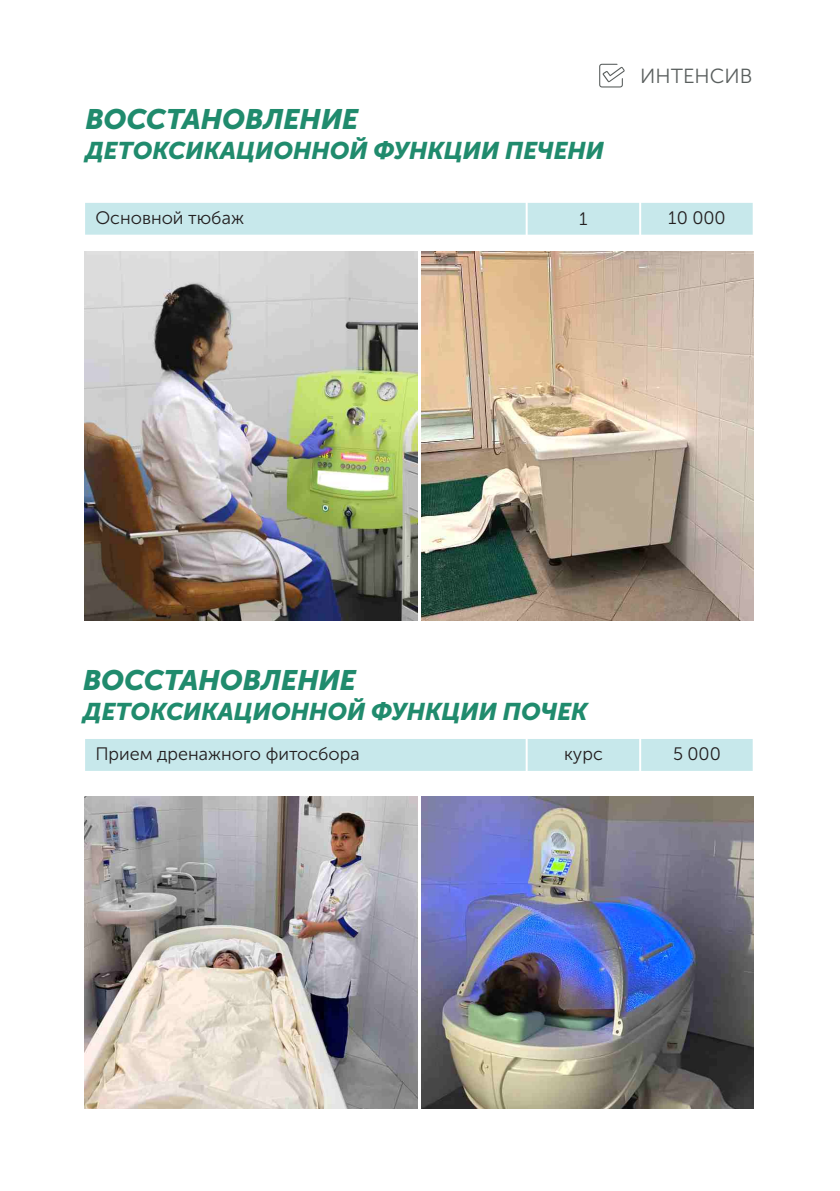
<style>
.page{position:relative;width:840px;height:1191px;background:#fff}
.page>*{position:absolute;margin:0;border:0;box-sizing:border-box;transform-origin:0 0}
.t1{font:italic 28px "Museo Sans Cyrl 900,Bold";color:#208b6d}
.t2{font:italic 24px "Museo Sans Cyrl 900,Bold";color:#208b6d}
.t3{font:20.4px "Museo Sans Cyrl 300";color:#595e5d}
.t4{font:18px "Museo Sans Cyrl 300";color:#231f20}
</style>
<div class="page">
<div style="left:84px;top:202px;width:442px;height:34px;background:#c7e8eb"></div>
<div style="left:526px;top:202px;width:113px;height:34px;background:#c7e8eb"></div>
<div style="left:639px;top:202px;width:114px;height:34px;background:#c7e8eb"></div>
<hr style="left:83px;top:201px;width:2px;height:36px;background:#fff">
<hr style="left:525px;top:201px;width:2px;height:36px;background:#fff">
<hr style="left:638px;top:201px;width:2px;height:36px;background:#fff">
<hr style="left:752px;top:201px;width:2px;height:36px;background:#fff">
<hr style="left:83px;top:235px;width:671px;height:2px;background:#fff">
<hr style="left:83px;top:201px;width:671px;height:2px;background:#fff">
<img style="left:85px;top:251px;width:332px;height:369px">
<img style="left:421px;top:251px;width:332px;height:369px">
<img style="left:85px;top:796px;width:332px;height:312px">
<img style="left:421px;top:796px;width:332px;height:312px">
<div style="left:84px;top:738px;width:442px;height:34px;background:#c7e8eb"></div>
<div style="left:526px;top:738px;width:113px;height:34px;background:#c7e8eb"></div>
<div style="left:639px;top:738px;width:114px;height:34px;background:#c7e8eb"></div>
<hr style="left:83px;top:737px;width:2px;height:36px;background:#fff">
<hr style="left:525px;top:737px;width:2px;height:36px;background:#fff">
<hr style="left:638px;top:737px;width:2px;height:36px;background:#fff">
<hr style="left:752px;top:737px;width:2px;height:36px;background:#fff">
<hr style="left:83px;top:771px;width:671px;height:2px;background:#fff">
<hr style="left:83px;top:737px;width:671px;height:2px;background:#fff">
<svg style="left:599px;top:64px;width:25px;height:23px"></svg>
<p class="t1" style="left:85px;top:108px;width:274px">ВОССТАНОВЛЕНИЕ</p>
<p class="t2" style="left:85px;top:141px;width:520px">ДЕТОКСИКАЦИОННОЙ ФУНКЦИИ ПЕЧЕНИ</p>
<p class="t3" style="left:640px;top:67px;width:113px">ИНТЕНСИВ</p>
<p class="t4" style="left:95px;top:211px;width:150px">Основной тюбаж</p>
<p class="t4" style="left:579px;top:211px;width:10px">1</p>
<p class="t4" style="left:667px;top:211px;width:59px">10 000</p>
<p class="t1" style="left:83px;top:668px;width:274px">ВОССТАНОВЛЕНИЕ</p>
<p class="t2" style="left:83px;top:701px;width:505px">ДЕТОКСИКАЦИОННОЙ ФУНКЦИИ ПОЧЕК</p>
<p class="t4" style="left:95px;top:747px;width:265px">Прием дренажного фитосбора</p>
<p class="t4" style="left:563px;top:747px;width:40px">курс</p>
<p class="t4" style="left:672px;top:747px;width:49px">5 000</p>
</div>
